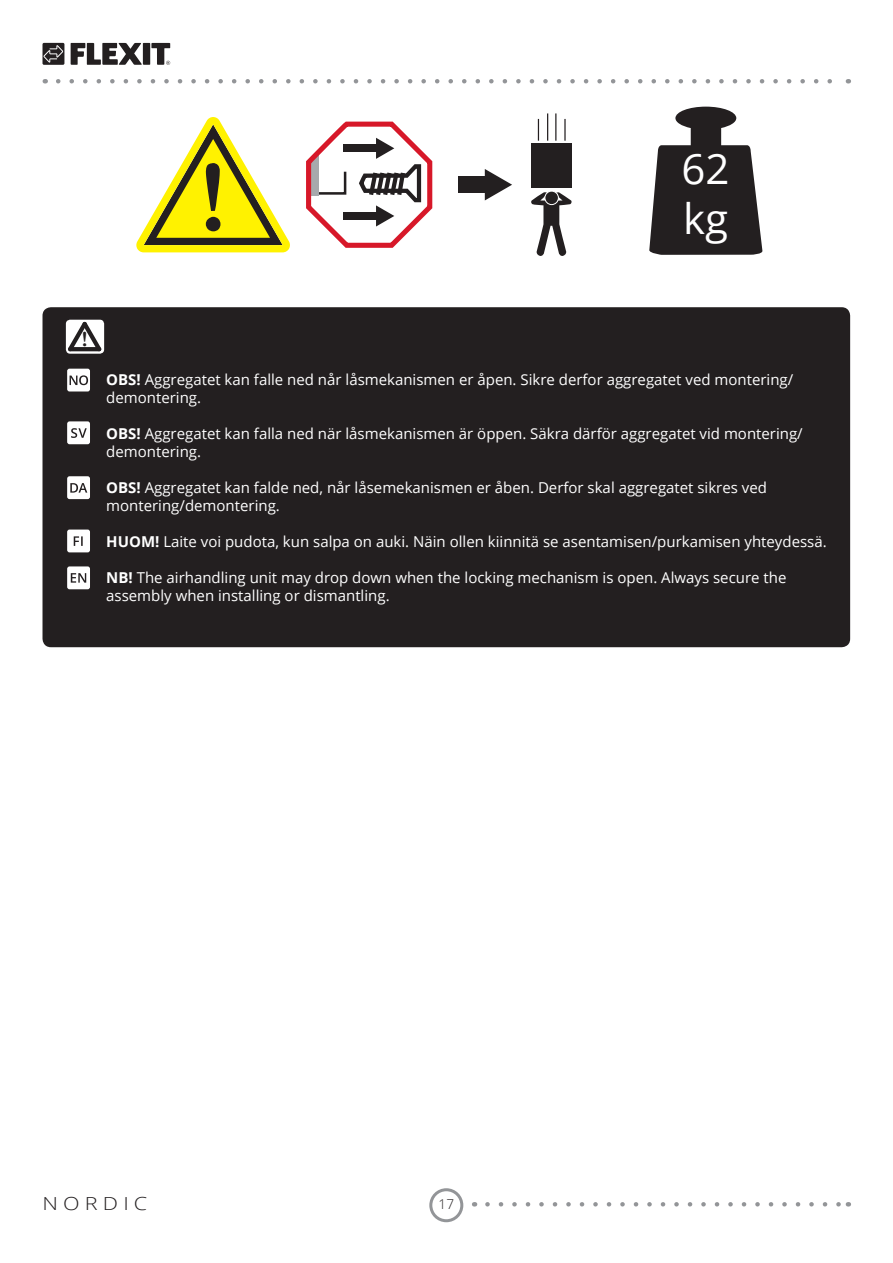
<style>
.page{position:relative;width:893px;height:1263px;background:#fff}
.page>*{position:absolute;margin:0;border:0;box-sizing:border-box;transform-origin:0 0}
.t1{font:46.65px/56.1px "Myriad Pro";color:#fff}
.t2{font:42px/50.4px "Open Sans";color:#fff}
.t3{font:700 22.35px "Garamond";color:#231f20}
.t4{font:300 18px "Open Sans";letter-spacing:.24em;color:#231f20;scale:1.2 1}
.t5{font:15px/18px "Open Sans";color:#fff}
.t6{font:300 13.5px "Open Sans";color:#231f20}
.s1{font-weight:700}
</style>
<div class="page">
<div style="left:429px;top:1188px;width:34px;height:34px;border:3px solid #939598;border-radius:50%"></div>
<svg style="left:487px;top:1202px;width:354px;height:5px"></svg>
<svg style="left:71px;top:43px;width:99px;height:22px"></svg>
<div style="left:42px;top:43px;width:22px;height:22px;background:#231f20"></div>
<svg style="left:43px;top:45px;width:20px;height:18px"></svg>
<svg style="left:58px;top:79px;width:774px;height:4px"></svg>
<div style="left:43px;top:307px;width:807px;height:340px;background:#231f20;border-radius:9px"></div>
<svg style="left:65px;top:319px;width:40px;height:35px"></svg>
<svg style="left:67px;top:369px;width:23px;height:23px"></svg>
<svg style="left:67px;top:421px;width:23px;height:23px"></svg>
<svg style="left:67px;top:566px;width:23px;height:23px"></svg>
<svg style="left:67px;top:476px;width:23px;height:23px"></svg>
<svg style="left:67px;top:530px;width:23px;height:22px"></svg>
<svg style="left:649px;top:107px;width:113px;height:148px"></svg>
<svg style="left:531px;top:192px;width:41px;height:64px"></svg>
<div style="left:545px;top:191px;width:13px;height:14px;background:#231f20;border-radius:50%"></div>
<div style="left:544px;top:191px;width:15px;height:14px;border:1px solid #fff;border-radius:50%"></div>
<div style="left:531px;top:143px;width:40px;height:45px;background:#231f20"></div>
<svg style="left:538px;top:119px;width:1px;height:22px"></svg>
<svg style="left:555px;top:113px;width:1px;height:28px"></svg>
<hr style="left:564px;top:119px;width:2px;height:22px;background:#231f20">
<svg style="left:547px;top:113px;width:1px;height:28px"></svg>
<svg style="left:306px;top:121px;width:127px;height:127px"></svg>
<div style="left:459px;top:177px;width:35px;height:16px;background:#231f20"></div>
<svg style="left:485px;top:169px;width:27px;height:31px"></svg>
<svg style="left:136px;top:117px;width:154px;height:135px"></svg>
<div style="left:673px;top:152px;width:65px;height:99px;background:#231f20"></div>
<h2 class="t2" style="left:681px;top:142px;width:50px">62 kg</h2>
<h1 class="t1" style="left:682px;top:141px;width:49px">38 kg</h1>
<h3 class="t3" style="left:82px;top:327px;width:7px">!</h3>
<p class="t5" style="left:106px;top:371px;width:688px"><span class="s1">OBS!</span> Aggregatet kan falle ned når låsmekanismen er åpen. Sikre derfor aggregatet ved montering/ demontering.</p>
<p class="t5" style="left:106px;top:425px;width:698px"><span class="s1">OBS!</span> Aggregatet kan falla ned när låsmekanismen är öppen. Säkra därför aggregatet vid montering/ demontering.</p>
<p class="t5" style="left:106px;top:479px;width:662px"><span class="s1">OBS!</span> Aggregatet kan falde ned, når låsemekanismen er åben. Derfor skal aggregatet sikres ved montering/demontering.</p>
<p class="t5" style="left:106px;top:533px;width:722px"><span class="s1">HUOM!</span> Laite voi pudota, kun salpa on auki. Näin ollen kiinnitä se asentamisen/purkamisen yhteydessä.</p>
<p class="t5" style="left:106px;top:569px;width:682px"><span class="s1">NB!</span> The airhandling unit may drop down when the locking mechanism is open. Always secure the assembly when installing or dismantling.</p>
<p class="t4" style="left:43px;top:1190px;width:89px">NORDIC</p>
<p class="t6" style="left:439px;top:1195px;width:17px">17</p>
</div>
